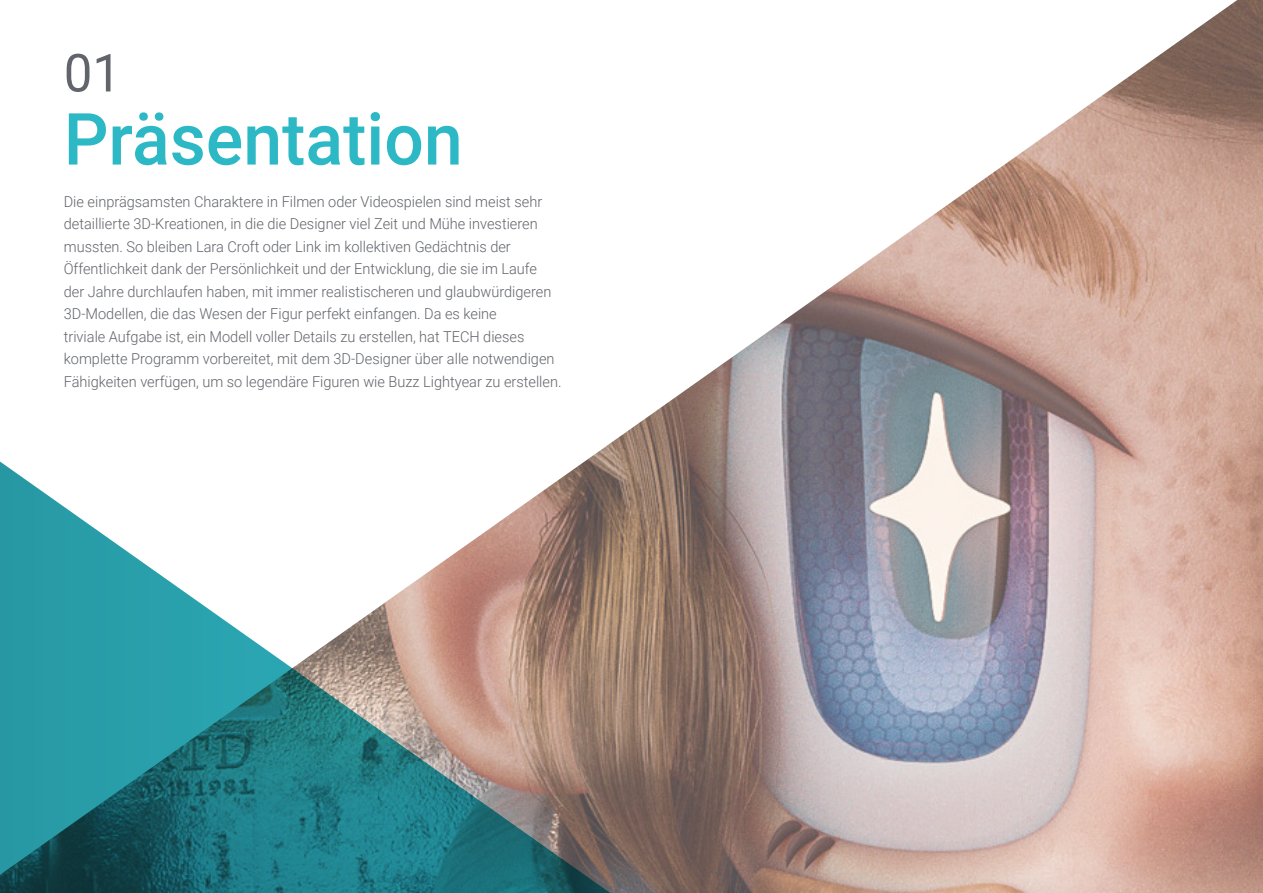
<style>
.page{position:relative;width:1263px;height:893px;background:#fff}
.page>*{position:absolute;margin:0;border:0;box-sizing:border-box;transform-origin:0 0}
.t1{font:500 72px "Roboto";color:#2db8c5}
.t2{font:52.5px "Roboto";color:#61646a}
.t3{font:300 15px/22.5px "Roboto";color:#61646a}
</style>
<div class="page">
<img style="left:606px;top:0;width:657px;height:893px">
<svg style="left:0;top:446px;width:640px;height:447px"></svg>
<h2 class="t2" style="left:64px;top:36px;width:59px">01</h2>
<h1 class="t1" style="left:64px;top:89px;width:400px">Präsentation</h1>
<p class="t3" style="left:64px;top:190px;width:499px">Die einprägsamsten Charaktere in Filmen oder Videospielen sind meist sehr detaillierte 3D-Kreationen, in die die Designer viel Zeit und Mühe investieren mussten. So bleiben Lara Croft oder Link im kollektiven Gedächtnis der Öffentlichkeit dank der Persönlichkeit und der Entwicklung, die sie im Laufe<br>der Jahre durchlaufen haben, mit immer realistischeren und glaubwürdigeren 3D-Modellen, die das Wesen der Figur perfekt einfangen. Da es keine<br>triviale Aufgabe ist, ein Modell voller Details zu erstellen, hat TECH dieses komplette Programm vorbereitet, mit dem 3D-Designer über alle notwendigen Fähigkeiten verfügen, um so legendäre Figuren wie Buzz Lightyear zu erstellen.</p>
</div>
